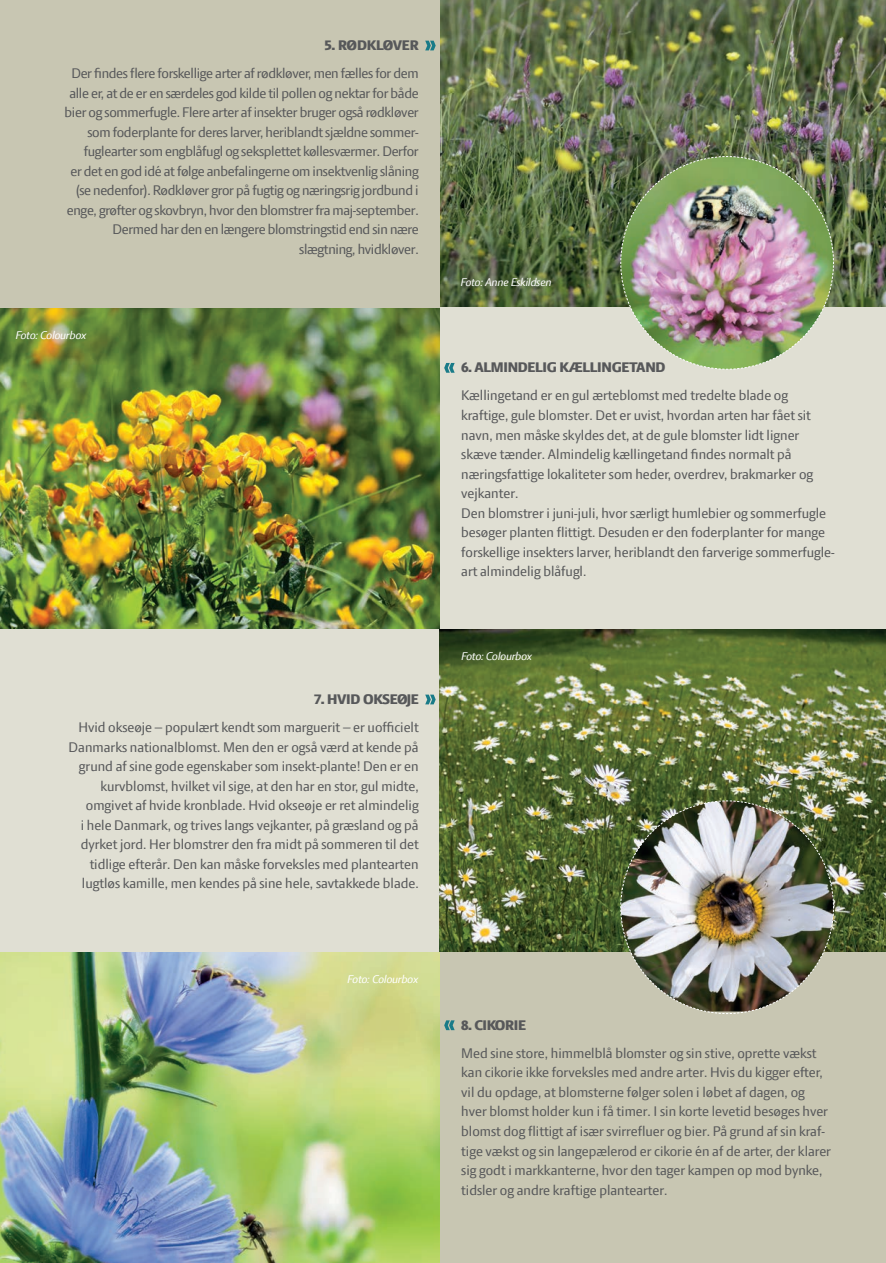
<style>
.page{position:relative;width:886px;height:1263px;background:#fff}
.page>*{position:absolute;margin:0;border:0;box-sizing:border-box;transform-origin:0 0}
.t1{font:15px/19.5px "LF Press Sans";color:#57585a}
.t2{font:15px/19.5px "LF Press Sans";letter-spacing:-.02em;color:#57585a;text-align:right}
.t3{font:800 15px "LF Press Sans";letter-spacing:-.02em;color:#57585a}
.t4{font:italic 12px "LF Press Sans";letter-spacing:-.02em;color:#fff}
</style>
<div class="page">
<img style="left:0;top:307px;width:440px;height:323px">
<img style="left:0;top:952px;width:440px;height:311px">
<img style="left:440px;top:0;width:446px;height:307px">
<div style="left:0;top:0;width:440px;height:307px;background:#c8c6b2"></div>
<div style="left:0;top:630px;width:440px;height:322px;background:#e0dfd3"></div>
<div style="left:440px;top:307px;width:446px;height:323px;background:#e0dfd3"></div>
<div style="left:440px;top:952px;width:446px;height:311px;background:#c8c6b2"></div>
<img style="left:620px;top:156px;width:214px;height:214px">
<img style="left:440px;top:630px;width:446px;height:322px">
<img style="left:620px;top:800px;width:214px;height:214px">
<svg style="left:425px;top:41px;width:11px;height:9px"></svg>
<svg style="left:425px;top:694px;width:11px;height:10px"></svg>
<svg style="left:444px;top:363px;width:10px;height:10px"></svg>
<svg style="left:444px;top:1020px;width:10px;height:10px"></svg>
<p class="t3" style="left:324px;top:37px;width:96px">5. RØDKLØVER</p>
<p class="t2" style="left:65px;top:63px;width:355px">Der findes flere forskellige arter af rødkløver, men fælles for dem alle er, at de er en særdeles god kilde til pollen og nektar for både bier og sommerfugle. Flere arter af insekter bruger også rødkløver som foderplante for deres larver, heriblandt sjældne sommer&shy;fuglearter som engblåfugl og seksplettet køllesværmer. Derfor<br>er det en god idé at følge anbefalingerne om insektvenlig slåning (se nedenfor). Rødkløver gror på fugtig og næringsrig jordbund i enge, grøfter og skovbryn, hvor den blomstrer fra maj-september.<br>Dermed har den en længere blomstringstid end sin nære slægtning, hvidkløver.</p>
<p class="t4" style="left:15px;top:328px;width:72px">Foto: Colourbox</p>
<p class="t3" style="left:314px;top:691px;width:106px">7. HVID OKSEØJE</p>
<p class="t1" style="left:69px;top:717px;width:351px;text-align:right">Hvid okseøje – populært kendt som marguerit – er uofficielt Danmarks nationalblomst. Men den er også værd at kende på grund af sine gode egenskaber som insekt-plante! Den er en kurvblomst, hvilket vil sige, at den har en stor, gul midte, omgivet af hvide kronblade. Hvid okseøje er ret almindelig<br>i hele Danmark, og trives langs vejkanter, på græsland og på dyrket jord. Her blomstrer den fra midt på sommeren til det tidlige efterår. Den kan måske forveksles med plantearten lugtløs kamille, men kendes på sine hele, savtakkede blade.</p>
<p class="t4" style="left:347px;top:972px;width:72px">Foto: Colourbox</p>
<p class="t4" style="left:460px;top:275px;width:92px">Foto: Anne Eskildsen</p>
<p class="t3" style="left:461px;top:359px;width:206px">6. ALMINDELIG KÆLLINGETAND</p>
<p class="t1" style="left:461px;top:386px;width:375px">Kællingetand er en gul ærteblomst med tredelte blade og kraftige, gule blomster. Det er uvist, hvordan arten har fået sit navn, men måske skyldes det, at de gule blomster lidt ligner skæve tænder. Almindelig kællingetand findes normalt på næringsfattige lokaliteter som heder, overdrev, brakmarker og vejkanter.<br>Den blomstrer i juni-juli, hvor særligt humlebier og sommerfugle besøger planten flittigt. Desuden er den foderplanter for mange forskellige insekters larver, heriblandt den farverige sommerfugle&shy;art almindelig blåfugl.</p>
<p class="t4" style="left:461px;top:649px;width:72px">Foto: Colourbox</p>
<p class="t3" style="left:461px;top:1016px;width:66px">8. CIKORIE</p>
<p class="t1" style="left:461px;top:1043px;width:371px">Med sine store, himmelblå blomster og sin stive, oprette vækst kan cikorie ikke forveksles med andre arter. Hvis du kigger efter, vil du opdage, at blomsterne følger solen i løbet af dagen, og hver blomst holder kun i få timer. I sin korte levetid besøges hver blomst dog flittigt af især svirrefluer og bier. På grund af sin kraf&shy;tige vækst og sin langepælerod er cikorie én af de arter, der klarer sig godt i markkanterne, hvor den tager kampen op mod bynke, tidsler og andre kraftige plantearter.</p>
</div>
